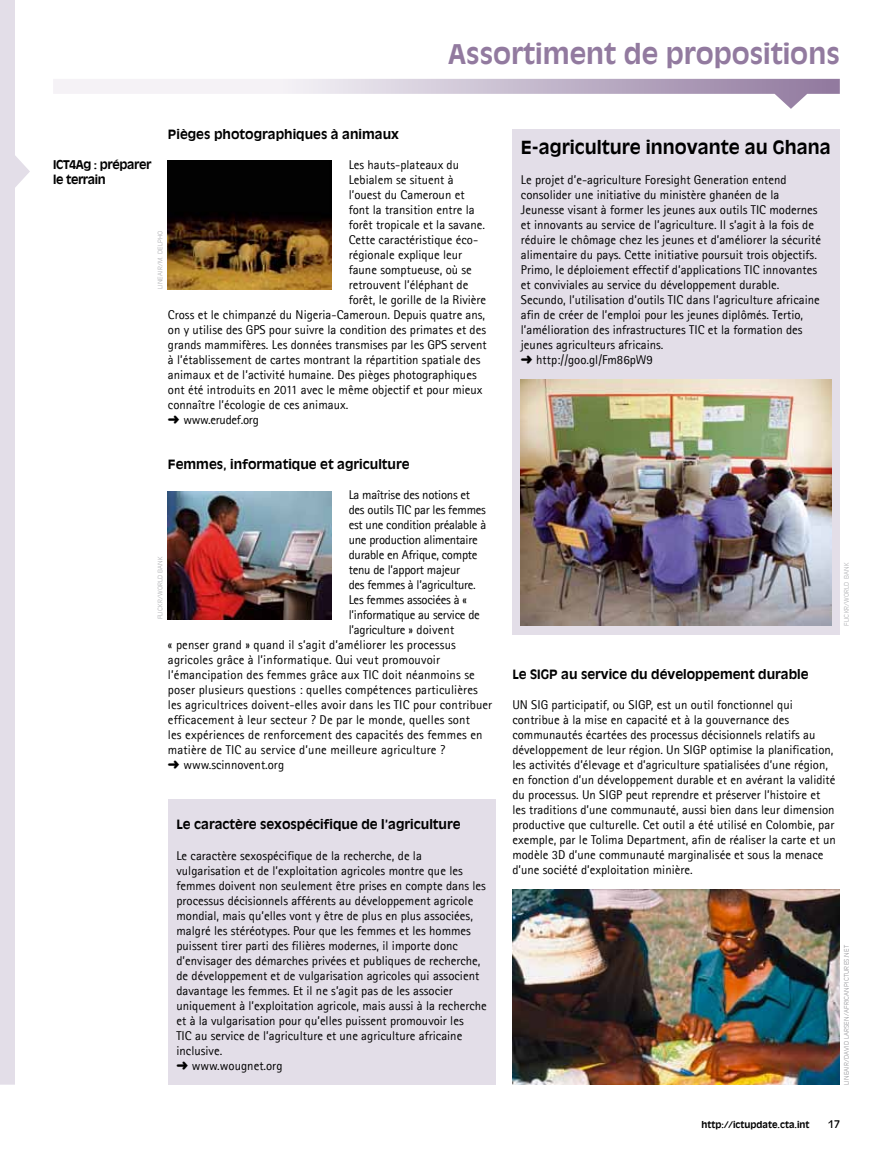
<style>
.page{position:relative;width:893px;height:1149px;background:#fff}
.page>*{position:absolute;margin:0;border:0;box-sizing:border-box;transform-origin:0 0}
.t1{font:700 27px "Antique Olive LT";color:#927a9f}
.t2{font:700 18px "Antique Olive LT";color:#000}
.t3{font:12.75px/15px "Agfa Rotis Sans Serif";color:#000}
.t4{font:12.75px "Agfa Rotis Sans Serif";letter-spacing:-.02em;color:#000}
.t5{font:700 12.75px "Antique Olive LT";color:#000}
.t6{font:700 12px/15px "Antique Olive LT";letter-spacing:-.03em;color:#000}
.t7{font:10.5px "Antique Olive LT";color:#000}
.t8{font:700 9px "Antique Olive LT";color:#000}
.t9{font:300 6.3px "Antique Olive LT";letter-spacing:.03em;color:#aeafb2}
.t10{font:300 6.3px "Antique Olive LT";letter-spacing:.03em;color:#98989c}
</style>
<div class="page">
<div style="left:512px;top:129px;width:328px;height:505px;background:#e3dee8"></div>
<svg style="left:0;top:0;width:30px;height:1084px"></svg>
<svg style="left:53px;top:79px;width:787px;height:30px"></svg>
<div style="left:168px;top:799px;width:327px;height:285px;background:#e3dee8"></div>
<img style="left:168px;top:491px;width:164px;height:128px">
<img style="left:521px;top:379px;width:310px;height:246px">
<img style="left:512px;top:889px;width:328px;height:195px">
<img style="left:168px;top:161px;width:164px;height:128px">
<h1 class="t1" style="left:448px;top:37px;width:393px">Assortiment de propositions</h1>
<p class="t5" style="left:168px;top:126px;width:232px">Pièges photographiques à animaux</p>
<p class="t3" style="left:349px;top:157px;width:112px">Les hauts-plateaux du</p>
<p class="t3" style="left:349px;top:172px;width:107px">Lebialem se situent à</p>
<p class="t3" style="left:349px;top:187px;width:117px">l’ouest du Cameroun et</p>
<p class="t3" style="left:349px;top:202px;width:128px">font la transition entre la</p>
<p class="t3" style="left:349px;top:217px;width:138px">forêt tropicale et la savane.</p>
<p class="t3" style="left:349px;top:232px;width:131px">Cette caractéristique éco-</p>
<p class="t3" style="left:349px;top:247px;width:115px">régionale explique leur</p>
<p class="t3" style="left:349px;top:262px;width:125px">faune somptueuse, où se</p>
<p class="t3" style="left:349px;top:277px;width:121px">retrouvent l’éléphant de</p>
<p class="t3" style="left:349px;top:292px;width:139px">forêt, le gorille de la Rivière</p>
<p class="t3" style="left:168px;top:307px;width:319px">Cross et le chimpanzé du Nigeria-Cameroun. Depuis quatre ans,</p>
<p class="t3" style="left:168px;top:322px;width:320px">on y utilise des GPS pour suivre la condition des primates et des</p>
<p class="t3" style="left:168px;top:337px;width:320px">grands mammifères. Les données transmises par les GPS servent</p>
<p class="t3" style="left:168px;top:352px;width:314px">à l’établissement de cartes montrant la répartition spatiale des</p>
<p class="t3" style="left:168px;top:367px;width:310px">animaux et de l’activité humaine. Des pièges photographiques</p>
<p class="t3" style="left:168px;top:382px;width:316px">ont été introduits en 2011 avec le même objectif et pour mieux</p>
<p class="t3" style="left:168px;top:397px;width:182px">connaître l’écologie de ces animaux.</p>
<p class="t4" style="left:168px;top:412px;width:92px">➜ www.erudef.org</p>
<p class="t6" style="left:53px;top:157px;width:100px">ICT4ag : préparer le terrain</p>
<p class="t9" style="left:156px;top:289px;width:59px;rotate:-90deg">Lin eair/M. Delpho</p>
<p class="t5" style="left:168px;top:456px;width:243px">Femmes, informatique et agriculture</p>
<p class="t4" style="left:349px;top:487px;width:123px">La maîtrise des notions et</p>
<p class="t4" style="left:349px;top:502px;width:139px">des outils TIC par les femmes</p>
<p class="t4" style="left:349px;top:517px;width:139px">est une condition préalable à</p>
<p class="t4" style="left:349px;top:532px;width:131px">une production alimentaire</p>
<p class="t4" style="left:349px;top:547px;width:130px">durable en Afrique, compte</p>
<p class="t4" style="left:349px;top:562px;width:113px">tenu de l’apport majeur</p>
<p class="t4" style="left:349px;top:577px;width:129px">des femmes à l’agriculture.</p>
<p class="t4" style="left:349px;top:592px;width:120px">Les femmes associées à «</p>
<p class="t4" style="left:349px;top:607px;width:133px">l’informatique au service de</p>
<p class="t4" style="left:349px;top:622px;width:107px">l’agriculture » doivent</p>
<p class="t3" style="left:168px;top:637px;width:289px">« penser grand » quand il s’agit d’améliorer les processus</p>
<p class="t3" style="left:168px;top:652px;width:274px">agricoles grâce à l’informatique. Qui veut promouvoir</p>
<p class="t3" style="left:168px;top:667px;width:308px">l’émancipation des femmes grâce aux TIC doit néanmoins se</p>
<p class="t3" style="left:168px;top:682px;width:311px">poser plusieurs questions : quelles compétences particulières</p>
<p class="t3" style="left:168px;top:697px;width:326px">les agricultrices doivent-elles avoir dans les TIC pour contribuer</p>
<p class="t3" style="left:168px;top:712px;width:303px">efficacement à leur secteur ? De par le monde, quelles sont</p>
<p class="t3" style="left:168px;top:727px;width:316px">les expériences de renforcement des capacités des femmes en</p>
<p class="t3" style="left:168px;top:742px;width:279px">matière de TIC au service d’une meilleure agriculture ?</p>
<p class="t3" style="left:168px;top:757px;width:118px">➜ www.scinnovent.org</p>
<p class="t9" style="left:156px;top:619px;width:64px;rotate:-90deg">Flickr/World Bank</p>
<p class="t5" style="left:176px;top:816px;width:286px">Le caractère sexospécifique de l’agriculture</p>
<p class="t3" style="left:176px;top:847px;width:312px">Le caractère sexospécifique de la recherche, de la vulgarisation et de l’exploitation agricoles montre que les femmes doivent non seulement être prises en compte dans les processus décisionnels afférents au développement agricole mondial, mais qu’elles vont y être de plus en plus associées, malgré les stéréotypes. Pour que les femmes et les hommes puissent tirer parti des filières modernes, il importe donc d’envisager des démarches privées et publiques de recherche, de développement et de vulgarisation agricoles qui associent davantage les femmes. Et il ne s’agit pas de les associer uniquement à l’exploitation agricole, mais aussi à la recherche et à la vulgarisation pour qu’elles puissent promouvoir les<br>TIC au service de l’agriculture et une agriculture africaine inclusive.<br>➜ www.wougnet.org</p>
<h2 class="t2" style="left:521px;top:136px;width:312px">E-agriculture innovante au Ghana</h2>
<p class="t3" style="left:521px;top:172px;width:302px">Le projet d’e-agriculture Foresight Generation entend consolider une initiative du ministère ghanéen de la Jeunesse visant à former les jeunes aux outils TIC modernes et innovants au service de l’agriculture. Il s’agit à la fois de réduire le chômage chez les jeunes et d’améliorer la sécurité alimentaire du pays. Cette initiative poursuit trois objectifs.<br>Primo, le déploiement effectif d’applications TIC innovantes et conviviales au service du développement durable.<br>Secundo, l’utilisation d’outils TIC dans l’agriculture africaine afin de créer de l’emploi pour les jeunes diplômés. Tertio, l’amélioration des infrastructures TIC et la formation des jeunes agriculteurs africains.<br>➜ http://goo.gl/Fm86pW9</p>
<p class="t9" style="left:843px;top:625px;width:64px;rotate:-90deg">Flickr/World Bank</p>
<p class="t5" style="left:512px;top:666px;width:298px">Le SIGP au service du développement durable</p>
<p class="t3" style="left:512px;top:697px;width:325px">UN SIG participatif, ou SIGP, est un outil fonctionnel qui contribue à la mise en capacité et à la gouvernance des communautés écartées des processus décisionnels relatifs au développement de leur région. Un SIGP optimise la planification, les activités d’élevage et d’agriculture spatialisées d’une région, en fonction d’un développement durable et en avérant la validité du processus. Un SIGP peut reprendre et préserver l’histoire et les traditions d’une communauté, aussi bien dans leur dimension productive que culturelle. Cet outil a été utilisé en Colombie, par exemple, par le Tolima Department, afin de réaliser la carte et un modèle 3D d’une communauté marginalisée et sous la menace d’une société d’exploitation minière.</p>
<p class="t10" style="left:843px;top:1084px;width:140px;rotate:-90deg">Lin eair/David Larsen/africanpictures.n et</p>
<p class="t8" style="left:702px;top:1118px;width:110px">http://ictupdate.cta.int</p>
<p class="t7" style="left:828px;top:1117px;width:13px">17</p>
</div>
